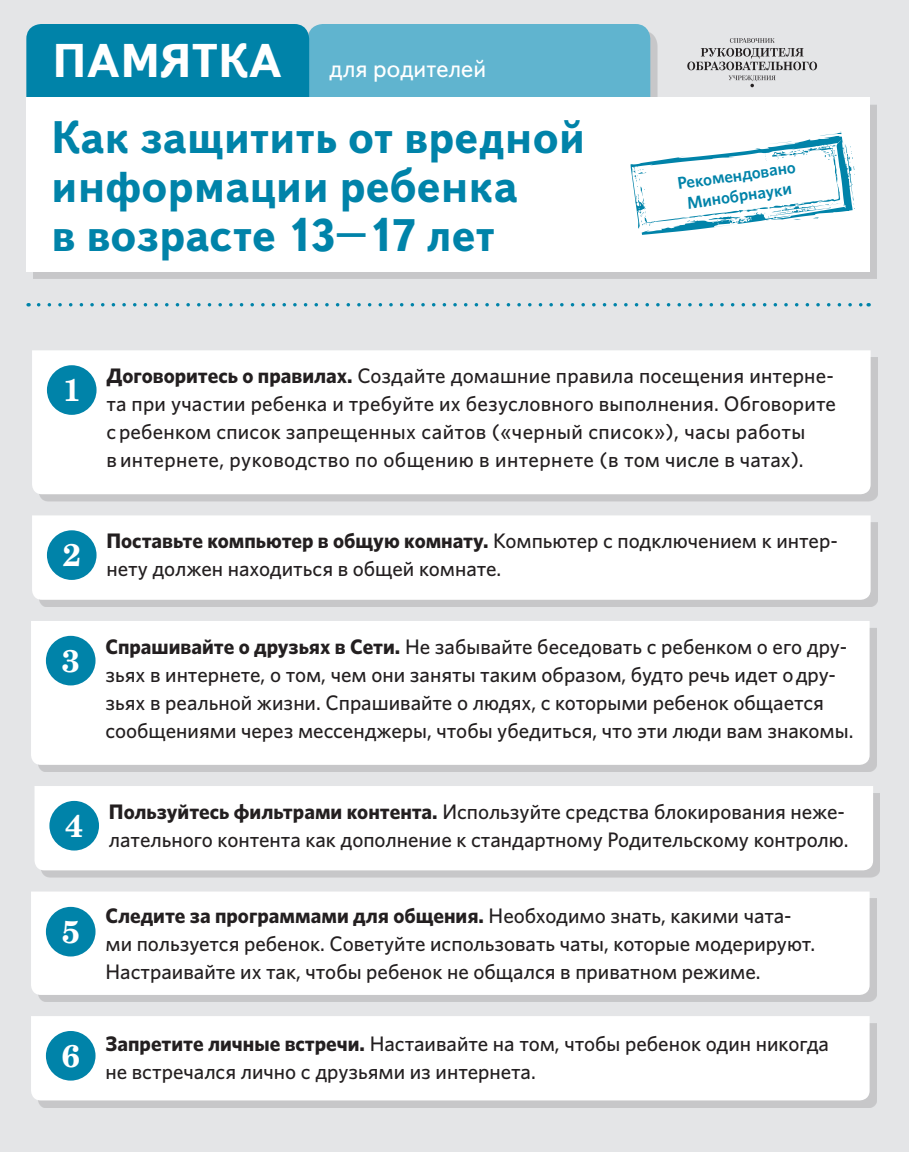
<style>
.page{position:relative;width:909px;height:1152px;background:#e4e5e7}
.page>*{position:absolute;margin:0;border:0;box-sizing:border-box;transform-origin:0 0}
.t1{font:700 47.25px "Text Book C";color:#fff}
.t2{font:700 45.5px/49px "Text Book C";color:#0083a9}
.t3{font:700 31.5px "Century Schlbk Cyr";color:#fff}
.t4{font:24.5px "Text Book C";color:#fff}
._01{font:500 21px/28px "Whitney";color:#231f20}
.t5{font:600 16.97px/20.5px "Whitney";color:#0083a9;text-align:center}
.s1{font-weight:700}
</style>
<div class="page">
<div style="left:33px;top:31px;width:844px;height:248px;background:#231f20;opacity:.15"></div>
<div style="left:308px;top:24px;width:342px;height:103px;background:#60b4cf;border-radius:15px"></div>
<div style="left:26px;top:24px;width:283px;height:103px;background:#0083a9;border-radius:15px"></div>
<div style="left:26px;top:98px;width:844px;height:174px;background:#fff"></div>
<svg style="left:39px;top:303px;width:830px;height:3px"></svg>
<svg style="left:687px;top:38px;width:130px;height:32px"></svg>
<svg style="left:728px;top:76px;width:47px;height:11px"></svg>
<svg style="left:630px;top:132px;width:225px;height:103px"></svg>
<div style="left:39px;top:357px;width:839px;height:144px;background:#231f20;opacity:.15"></div>
<div style="left:32px;top:350px;width:838px;height:144px;background:#fff"></div>
<div style="left:47px;top:365px;width:50px;height:50px;background:#0083a9;border-radius:50%"></div>
<div style="left:39px;top:522px;width:839px;height:85px;background:#c7c7c9"></div>
<div style="left:32px;top:515px;width:838px;height:85px;background:#fff"></div>
<div style="left:47px;top:530px;width:50px;height:50px;background:#0083a9;border-radius:50%"></div>
<div style="left:38px;top:628px;width:838px;height:144px;background:#c7c7c9"></div>
<div style="left:31px;top:621px;width:838px;height:144px;background:#fff"></div>
<div style="left:46px;top:636px;width:50px;height:49px;background:#0083a9;border-radius:50%"></div>
<div style="left:38px;top:1023px;width:838px;height:84px;background:#231f20;opacity:.15"></div>
<div style="left:31px;top:1016px;width:838px;height:84px;background:#fff"></div>
<div style="left:46px;top:1031px;width:50px;height:49px;background:#0083a9;border-radius:50%"></div>
<div style="left:41px;top:793px;width:839px;height:84px;background:#231f20;opacity:.15"></div>
<div style="left:35px;top:786px;width:838px;height:84px;background:#fff"></div>
<div style="left:49px;top:801px;width:50px;height:49px;background:#0083a9;border-radius:50%"></div>
<div style="left:38px;top:898px;width:838px;height:104px;background:#c7c7c9"></div>
<div style="left:31px;top:891px;width:838px;height:104px;background:#fff"></div>
<div style="left:46px;top:907px;width:50px;height:49px;background:#0083a9;border-radius:50%"></div>
<p class="t1" style="left:52px;top:34px;width:231px">ПАМЯТКА</p>
<p class="t4" style="left:329px;top:56px;width:158px">для родителей</p>
<p class="t2" style="left:51px;top:113px;width:536px">Как защитить от вредной информации ребенка<br>в возрасте 13–17 лет</p>
<p class="t5" style="left:676px;top:173px;width:121px;rotate:-8deg">Рекомендовано<br>Минобрнауки</p>
<p class="t3" style="left:63px;top:370px;width:20px">1</p>
<p class="_01" style="left:106px;top:362px;width:731px"><span class="s1">Договоритесь о правилах.</span> Создайте домашние правила посещения интерне&shy;та при участии ребенка и требуйте их безусловного выполнения. Обговорите с ребенком список запрещенных сайтов («черный список»), часы работы<br>в интернете, руководство по общению в интернете (в том числе в чатах).</p>
<p class="t3" style="left:63px;top:535px;width:20px">2</p>
<p class="_01" style="left:106px;top:527px;width:733px"><span class="s1">Поставьте компьютер в общую комнату.</span> Компьютер с подключением к интер&shy;нету должен находиться в общей комнате.</p>
<p class="t3" style="left:62px;top:641px;width:20px">3</p>
<p class="_01" style="left:105px;top:632px;width:749px"><span class="s1">Спрашивайте о друзьях в Сети.</span> Не забывайте беседовать с ребенком о его дру&shy;зьях в интернете, о том, чем они заняты таким образом, будто речь идет о дру&shy;зьях в реальной жизни. Спрашивайте о людях, с которыми ребенок общается сообщениями через мессенджеры, чтобы убедиться, что эти люди вам знакомы.</p>
<p class="t3" style="left:65px;top:806px;width:20px">4</p>
<p class="_01" style="left:109px;top:797px;width:741px"><span class="s1">Пользуйтесь фильтрами контента.</span> Используйте средства блокирования неже&shy;лательного контента как дополнение к стандартному Родительскому контролю.</p>
<p class="t3" style="left:62px;top:912px;width:20px">5</p>
<p class="_01" style="left:105px;top:901px;width:711px"><span class="s1">Следите за программами для общения.</span> Необходимо знать, какими чата&shy;ми пользуется ребенок. Советуйте использовать чаты, которые модерируют.<br>Настраивайте их так, чтобы ребенок не общался в приватном режиме.</p>
<p class="t3" style="left:62px;top:1036px;width:20px">6</p>
<p class="_01" style="left:105px;top:1029px;width:725px"><span class="s1">Запретите личные встречи.</span> Настаивайте на том, чтобы ребенок один никогда не встречался лично с друзьями из интернета.</p>
</div>
